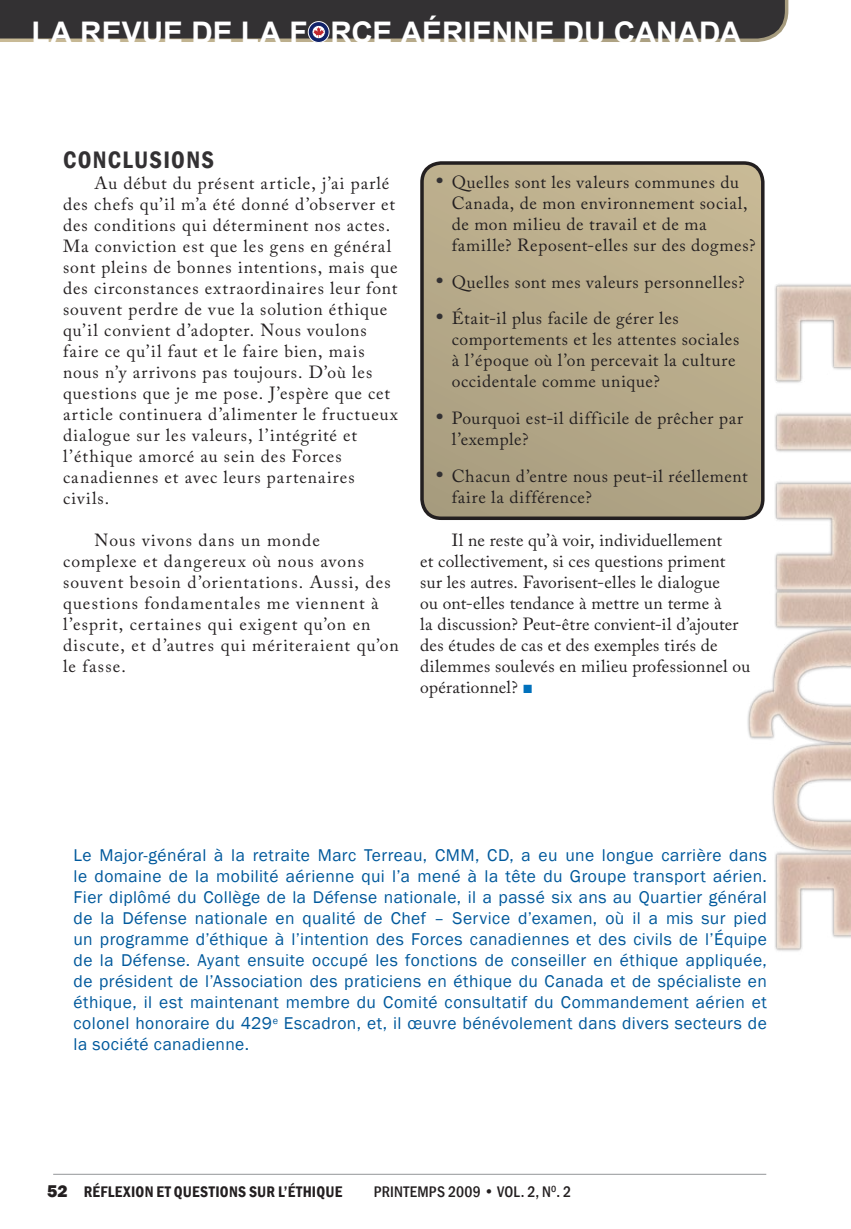
<style>
.page{position:relative;width:851px;height:1229px;background:#fff}
.page>*{position:absolute;margin:0;border:0;box-sizing:border-box;transform-origin:0 0}
.t1{font:700 29.75px "Arial";color:#fff}
.t2{font:600 condensed 24.5px "Franklin Gothic";letter-spacing:.05em;color:#333133}
.t3{font:17.5px/21px "Adobe Caslon Pro";letter-spacing:.05em;color:#231f20}
.t4{font:17.5px/21px "Franklin Gothic";letter-spacing:.025em;color:#00599c;text-align:justify}
.t5{font:17.5px/21px "Adobe Caslon Pro";letter-spacing:.01em;color:#231f20}
.t6{font:600 condensed 15.75px "Franklin Gothic";color:#231f20}
.t7{font:500 condensed 15.75px "Franklin Gothic";letter-spacing:.015em;color:#231f20}
.s1{font-weight:700;font-size:21px;color:#333133}
.s2{font-family:"Franklin Gothic";font-weight:800;color:#0071bc}
.s3{font-weight:800;font-stretch:normal;font-size:17.5px}
</style>
<div class="page">
<img style="left:747px;top:282px;width:103px;height:669px">
<div style="left:308px;top:21px;width:21px;height:22px;border:1px solid #fff;border-radius:50%"></div>
<svg style="left:0;top:0;width:788px;height:42px;background:#3f3c3c"></svg>
<hr style="left:53px;top:1173px;width:713px;height:1px;background:#939598">
<svg style="left:425px;top:163px;width:337px;height:355px;background:#b7aa8a"></svg>
<div style="left:420px;top:161px;width:344px;height:359px;border:4px solid #231f20;border-radius:19px"></div>
<h1 class="t1" style="left:32px;top:13px;width:711px">LA REVUE DE LA F RCE AÉRIENNE DU CANADA</h1>
<h2 class="t2" style="left:63px;top:143px;width:152px">CONCLUSIONS</h2>
<p class="t3" style="left:63px;top:172px;width:336px;text-indent:32px">Au début du présent article, j’ai parlé des chefs qu’il m’a été donné d’observer et des conditions qui déterminent nos actes.<br>Ma conviction est que les gens en général sont pleins de bonnes intentions, mais que des circonstances extraordinaires leur font souvent perdre de vue la solution éthique qu’il convient d’adopter. Nous voulons faire ce qu’il faut et le faire bien, mais nous n’y arrivons pas toujours. D’où les questions que je me pose. J’espère que cet article continuera d’alimenter le fructueux dialogue sur les valeurs, l’intégrité et l’éthique amorcé au sein des Forces canadiennes et avec leurs partenaires civils.</p>
<p class="t3" style="left:63px;top:529px;width:337px;text-indent:32px">Nous vivons dans un monde<br>complexe et dangereux où nous avons souvent besoin d’orientations. Aussi, des questions fondamentales me viennent à l’esprit, certaines qui exigent qu’on en discute, et d’autres qui mériteraient qu’on le fasse.</p>
<p class="t3" style="left:452px;top:171px;width:305px;text-indent:-16px"><span class="s1">•</span> Quelles sont les valeurs communes du Canada, de mon environnement social, de mon milieu de travail et de ma famille? Reposent-elles sur des dogmes?</p>
<p class="t3" style="left:436px;top:271px;width:310px"><span class="s1">•</span> Quelles sont mes valeurs personnelles?</p>
<p class="t3" style="left:452px;top:308px;width:289px;text-indent:-16px"><span class="s1">•</span> Était-il plus facile de gérer les comportements et les attentes sociales à l’époque où l’on percevait la culture occidentale comme unique?</p>
<p class="t3" style="left:452px;top:408px;width:293px;text-indent:-16px"><span class="s1">•</span> Pourquoi est-il difficile de prêcher par l’exemple?</p>
<p class="t3" style="left:452px;top:465px;width:297px;text-indent:-16px"><span class="s1">•</span> Chacun d’entre nous peut-il réellement faire la différence?</p>
<p class="t5" style="left:420px;top:529px;width:331px;text-indent:32px">Il ne reste qu’à voir, individuellement<br>et collectivement, si ces questions priment sur les autres. Favorisent-elles le dialogue<br>ou ont-elles tendance à mettre un terme à<br>la discussion? Peut‑être convient-il d’ajouter des études de cas et des exemples tirés de dilemmes soulevés en milieu professionnel ou opérationnel? <span class="s2">■</span></p>
<p class="t4" style="left:73px;top:845px;width:695px">Le Major-général à la retraite Marc Terreau, CMM, CD, a eu une longue carrière dans le domaine de la mobilité aérienne qui l’a mené à la tête du Groupe transport aérien.<br>Fier diplômé du Collège de la Défense nationale, il a passé six ans au Quartier général de la Défense nationale en qualité de Chef – Service d’examen, où il a mis sur pied un programme d’éthique à l’intention des Forces canadiennes et des civils de l’Équipe de la Défense. Ayant ensuite occupé les fonctions de conseiller en éthique appliquée, de président de l’Association des praticiens en éthique du Canada et de spécialiste en éthique, il est maintenant membre du Comité consultatif du Commandement aérien et colonel honoraire du 429<sup>e</sup> Escadron, et, il œuvre bénévolement dans divers secteurs de la société canadienne.</p>
<p class="t6" style="left:47px;top:1181px;width:54px"><span class="s3">52</span> RÉFLEXION</p>
<p class="t6" style="left:156px;top:1181px;width:27px">ET QUESTIONS</p>
<p class="t6" style="left:249px;top:1181px;width:10px">SUR</p>
<p class="t6" style="left:278px;top:1181px;width:27px">L’ÉTHIQUE</p>
<p class="t7" style="left:374px;top:1181px;width:199px">PRINTEMPS 2009 • Vol. 2, N<sup>o</sup>. 2</p>
</div>
